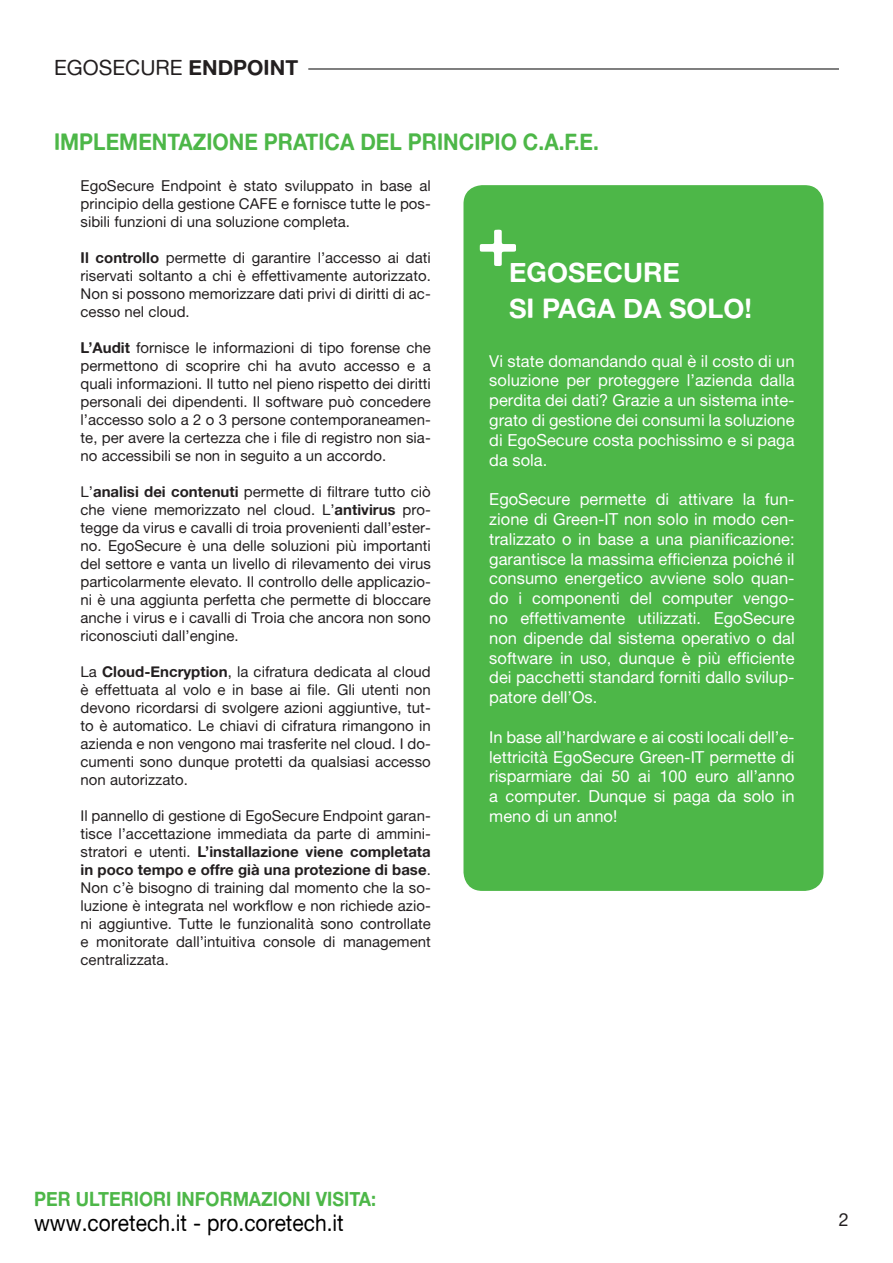
<style>
.page{position:relative;width:893px;height:1263px;background:#fff}
.page>*{position:absolute;margin:0;border:0;box-sizing:border-box;transform-origin:0 0}
.t1{font:72px "Alte Haas Grotesk Bold";color:#fff}
.t2{font:27px "Alte Haas Grotesk Bold";color:#fff}
.t3{font:23.1px "Alte Haas Grotesk Bold";color:#4db748;scale:.91 1}
.t4{font:23.1px "Alte Haas Grotesk";color:#000;scale:.91 1}
.t5{font:21px "Alte Haas Grotesk";color:#231f20}
.t6{font:19.8px "Alte Haas Grotesk Bold";color:#4db748;scale:.91 1}
.t7{font:18px "Alte Haas Grotesk";color:#231f20}
.Paragrafo{font:16.5px/19.8px "Alte Haas Grotesk";color:#fff;text-align:justify}
.Paragrafo-2{font:15px/18px "Alte Haas Grotesk";color:#231f20;text-align:justify}
.s1{font-family:"Alte Haas Grotesk Bold"}
</style>
<div class="page">
<hr style="left:308px;top:69px;width:531px;height:1px;background:#000">
<div style="left:464px;top:186px;width:359px;height:704px;background:#4db748;border-radius:18px"></div>
<div style="left:463px;top:185px;width:360px;height:706px;border:2px solid #4db748;border-radius:18px"></div>
<h3 class="t5" style="left:54px;top:55px;width:246px">EGOSECURE <span class="s1">ENDPOINT</span></h3>
<p class="t3" style="left:54px;top:127px;width:600px">IMPLEMENTAZIONE PRATICA DEL PRINCIPIO C.A.F.E.</p>
<p class="Paragrafo-2" style="left:81px;top:176px;width:352px">EgoSecure Endpoint è stato sviluppato in base al principio della gestione CAFE e fornisce tutte le pos&shy;sibili funzioni di una soluzione completa.</p>
<p class="Paragrafo-2" style="left:81px;top:248px;width:352px"><span class="s1">Il controllo</span> permette di garantire l’accesso ai dati riservati soltanto a chi è effettivamente autorizzato.<br>Non si possono memorizzare dati privi di diritti di ac&shy;cesso nel cloud.</p>
<p class="Paragrafo-2" style="left:81px;top:338px;width:352px"><span class="s1">L’Audit</span> fornisce le informazioni di tipo forense che permettono di scoprire chi ha avuto accesso e a quali informazioni. Il tutto nel pieno rispetto dei diritti personali dei dipendenti. Il software può concedere l’accesso solo a 2 o 3 persone contemporaneamen&shy;te, per avere la certezza che i file di registro non sia&shy;no accessibili se non in seguito a un accordo.</p>
<p class="Paragrafo-2" style="left:81px;top:482px;width:352px">L’<span class="s1">analisi dei contenuti</span> permette di filtrare tutto ciò che viene memorizzato nel cloud. L’<span class="s1">antivirus</span> pro&shy;tegge da virus e cavalli di troia provenienti dall’ester&shy;no. EgoSecure è una delle soluzioni più importanti del settore e vanta un livello di rilevamento dei virus particolarmente elevato. Il controllo delle applicazio&shy;ni è una aggiunta perfetta che permette di bloccare anche i virus e i cavalli di Troia che ancora non sono riconosciuti dall’engine.</p>
<p class="Paragrafo-2" style="left:81px;top:662px;width:352px">La <span class="s1">Cloud-Encryption</span>, la cifratura dedicata al cloud è effettuata al volo e in base ai file. Gli utenti non devono ricordarsi di svolgere azioni aggiuntive, tut&shy;to è automatico. Le chiavi di cifratura rimangono in azienda e non vengono mai trasferite nel cloud. I do&shy;cumenti sono dunque protetti da qualsiasi accesso non autorizzato.</p>
<p class="Paragrafo-2" style="left:81px;top:806px;width:352px">Il pannello di gestione di EgoSecure Endpoint garan&shy;tisce l’accettazione immediata da parte di ammini&shy;stratori e utenti. <span class="s1">L’installazione viene completata in poco tempo e offre già una protezione di base</span>.<br>Non c’è bisogno di training dal momento che la so&shy;luzione è integrata nel workflow e non richiede azio&shy;ni aggiuntive. Tutte le funzionalità sono controllate e monitorate dall’intuitiva console di management centralizzata.</p>
<p class="t1" style="left:476px;top:196px;width:45px">+</p>
<p class="t2" style="left:509px;top:255px;width:173px">EGOSECURE</p>
<p class="t2" style="left:509px;top:291px;width:245px">SI PAGA DA SOLO!</p>
<p class="Paragrafo" style="left:489px;top:351px;width:307px">Vi state domandando qual è il costo di un soluzione per proteggere l’azienda dalla perdita dei dati? Grazie a un sistema inte&shy;grato di gestione dei consumi la soluzione di EgoSecure costa pochissimo e si paga da sola.</p>
<p class="Paragrafo" style="left:489px;top:489px;width:307px">EgoSecure permette di attivare la fun&shy;zione di Green-IT non solo in modo cen&shy;tralizzato o in base a una pianificazione: garantisce la massima efficienza poiché il consumo energetico avviene solo quan&shy;do i componenti del computer vengo&shy;no effettivamente utilizzati. EgoSecure non dipende dal sistema operativo o dal software in uso, dunque è più efficiente dei pacchetti standard forniti dallo svilup&shy;patore dell’Os.</p>
<p class="Paragrafo" style="left:489px;top:727px;width:307px">In base all’hardware e ai costi locali dell’e&shy;lettricità EgoSecure Green-IT permette di risparmiare dai 50 ai 100 euro all’anno a computer. Dunque si paga da solo in meno di un anno!</p>
<h3 class="t6" style="left:34px;top:1187px;width:378px">PER ULTERIORI INFORMAZIONI VISITA:</h3>
<h3 class="t4" style="left:34px;top:1209px;width:342px">www.coretech.it - pro.coretech.it</h3>
<p class="t7" style="left:839px;top:1209px;width:12px">2</p>
</div>
